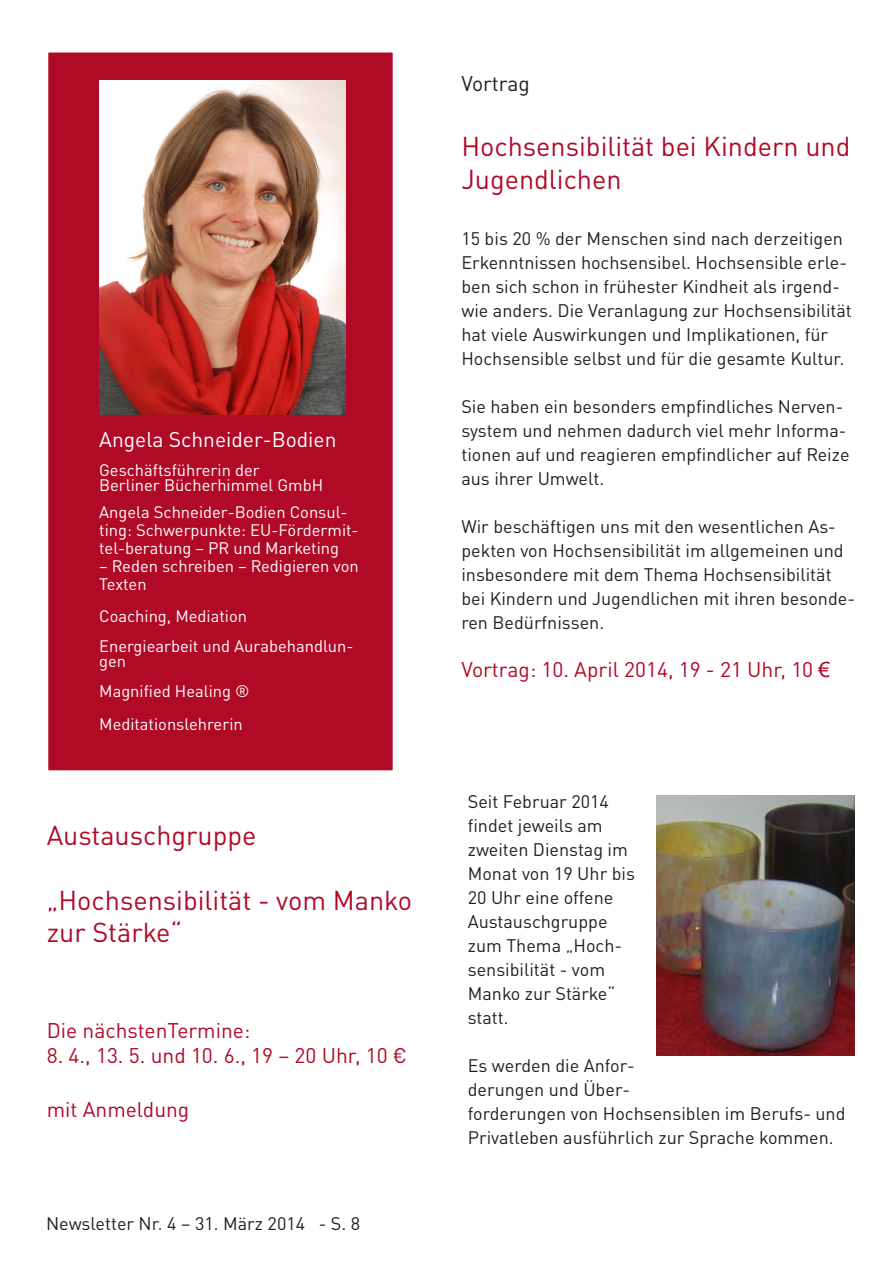
<style>
.page{position:relative;width:893px;height:1263px;background:#fff}
.page>*{position:absolute;margin:0;border:0;box-sizing:border-box;transform-origin:0 0}
.t1{font:27px/32.4px "DINOT";color:#b00a27}
.t2{font:21px "DINOT";color:#b00a27}
.t3{font:21px "DINOT";color:#fff}
.t4{font:21px "DINOT";color:#231f20}
.t5{font:18px/24px "DINOT";color:#231f20}
.t6{font:16.5px/18px "DINOT";color:#fff}
.s1{font-family:"Arial"}
</style>
<div class="page">
<div style="left:47px;top:51px;width:347px;height:721px;background:#b00a27;border:2px solid #fff"></div>
<img style="left:99px;top:81px;width:246px;height:333px">
<img style="left:656px;top:795px;width:199px;height:261px">
<p class="t3" style="left:99px;top:426px;width:239px">Angela Schneider-Bodien</p>
<p class="t6" style="left:99px;top:462px;width:225px;line-height:15px">Geschäftsführerin der<br>Berliner Bücherhimmel GmbH</p>
<p class="t6" style="left:99px;top:503px;width:261px">Angela Schneider-Bodien Consul&shy;ting: Schwerpunkte: EU-Fördermit&shy;tel-beratung – PR und Marketing</p>
<p class="t6" style="left:99px;top:557px;width:261px">– Reden schreiben – Redigieren von<br>Texten</p>
<p class="t6" style="left:99px;top:600px;width:256px;line-height:30px">Coaching, Mediation<br>Energiearbeit und Aurabehandlun-</p>
<p class="t6" style="left:99px;top:645px;width:152px;line-height:30px">gen<br>Magnified Healing ®</p>
<p class="t6" style="left:99px;top:714px;width:145px">Meditationslehrerin</p>
<h1 class="t1" style="left:47px;top:819px;width:211px">Austauschgruppe</h1>
<h1 class="t1" style="left:47px;top:883px;width:367px">„Hochsensibilität - vom Manko zur Stärke“</h1>
<p class="t2" style="left:47px;top:1017px;width:205px">Die nächstenTermine:</p>
<p class="t2" style="left:47px;top:1042px;width:362px">8. 4., 13. 5. und 10. 6., 19 – 20 Uhr, 10 €</p>
<p class="t2" style="left:47px;top:1096px;width:144px">mit Anmeldung</p>
<p class="t5" style="left:46px;top:1211px;width:316px">Newsletter Nr. 4 – 31. März 2014 - S. 8</p>
<p class="t4" style="left:461px;top:71px;width:70px">Vortrag</p>
<h1 class="t1" style="left:461px;top:130px;width:390px">Hochsensibilität bei Kindern und<br>Jugendlichen</h1>
<p class="t5" style="left:461px;top:226px;width:392px">15 bis 20 % der Menschen sind nach derzeitigen Erkenntnissen hochsensibel. Hochsensible erle&shy;ben sich schon in frühester Kindheit als irgend&shy;wie anders. Die Veranlagung zur Hochsensibilität hat viele Auswirkungen und Implikationen, für Hochsensible selbst und für die gesamte Kultur.</p>
<p class="t5" style="left:461px;top:394px;width:390px">Sie haben ein besonders empfindliches Nerven&shy;system und nehmen dadurch viel mehr Informa&shy;tionen auf und reagieren empfindlicher auf Reize aus ihrer Umwelt.</p>
<p class="t5" style="left:461px;top:514px;width:395px">Wir beschäftigen uns mit den wesentlichen As&shy;pekten von Hochsensibilität im allgemeinen und insbesondere mit dem Thema Hochsensibilität bei Kindern und Jugendlichen mit ihren besonde&shy;ren Bedürfnissen.</p>
<p class="t2" style="left:461px;top:656px;width:370px">Vortrag: 10. April 2014, 19 - 21 Uhr, 10 <span class="s1">€</span></p>
<p class="t5" style="left:468px;top:789px;width:169px">Seit Februar 2014 findet jeweils am zweiten Dienstag im<br>Monat von 19 Uhr bis<br>20 Uhr eine offene<br>Austauschgruppe zum Thema „Hoch&shy;sensibilität - vom<br>Manko zur Stärke“ statt.</p>
<p class="t5" style="left:468px;top:1053px;width:379px">Es werden die Anfor-<br>derungen und Über-<br>forderungen von Hochsensiblen im Berufs- und<br>Privatleben ausführlich zur Sprache kommen.</p>
</div>
